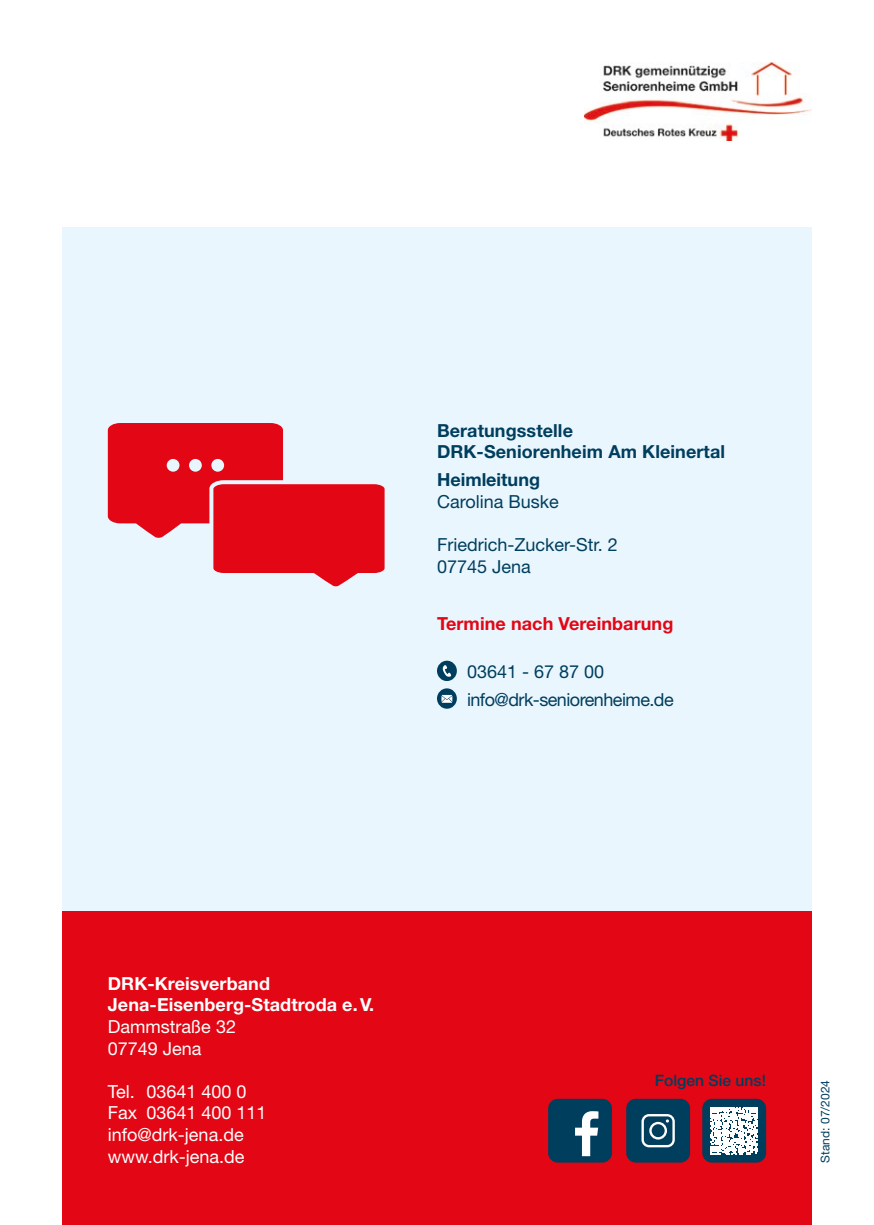
<style>
.page{position:relative;width:874px;height:1225px;background:#fff}
.page>*{position:absolute;margin:0;border:0;box-sizing:border-box;transform-origin:0 0}
.t1{font:18px/21.6px "Helvetica Neue";color:#fff}
.t2{font:700 18px/21.6px "Helvetica Neue";letter-spacing:.005em;color:#003e5e}
.t3{font:700 18px/21.6px "Helvetica Neue";letter-spacing:.005em;color:#fff}
.t4{font:18px/28px "Helvetica Neue LT Std";letter-spacing:-.03em;color:#003e5e}
.t5{font:18px/21.6px "Helvetica Neue LT Std";color:#003e5e}
.t6{font:700 18px "Helvetica Neue";letter-spacing:.005em;color:#e30614}
.t7{font:18px "Helvetica Neue";color:#003e5e}
.t8{font:500 15.6px "Helvetica Neue";color:#003e5e}
.t9{font:12px "Helvetica Neue";color:#003e5e}
</style>
<div class="page">
<div style="left:62px;top:227px;width:749px;height:715px;background:#eaf6fe"></div>
<div style="left:62px;top:912px;width:749px;height:313px;background:#e30614"></div>
<svg style="left:108px;top:423px;width:277px;height:164px"></svg>
<div style="left:167px;top:459px;width:12px;height:13px;background:#eaf6fe;border-radius:50%"></div>
<div style="left:189px;top:459px;width:13px;height:13px;background:#eaf6fe;border-radius:50%"></div>
<div style="left:211px;top:459px;width:13px;height:13px;background:#eaf6fe;border-radius:50%"></div>
<div style="left:548px;top:1098px;width:63px;height:64px;background:#003e5e;border-radius:10px"></div>
<svg style="left:575px;top:1111px;width:23px;height:45px"></svg>
<div style="left:626px;top:1098px;width:63px;height:64px;background:#003e5e;border-radius:10px"></div>
<svg style="left:641px;top:1114px;width:33px;height:33px"></svg>
<div style="left:702px;top:1098px;width:63px;height:64px;background:#003e5e;border-radius:10px"></div>
<svg style="left:710px;top:1107px;width:47px;height:47px"></svg>
<div style="left:437px;top:660px;width:19px;height:21px;background:#003e5e;border-radius:50%"></div>
<svg style="left:442px;top:665px;width:9px;height:12px"></svg>
<svg style="left:437px;top:688px;width:19px;height:20px"></svg>
<svg style="left:441px;top:695px;width:11px;height:8px"></svg>
<img style="left:584px;top:62px;width:227px;height:78px">
<p class="t2" style="left:437px;top:419px;width:289px">Beratungsstelle<br>DRK-Seniorenheim Am Kleinertal</p>
<p class="t2" style="left:437px;top:468px;width:104px">Heimleitung</p>
<p class="t7" style="left:437px;top:491px;width:123px">Carolina Buske</p>
<p class="t5" style="left:437px;top:533px;width:182px">Friedrich-Zucker-Str. 2<br>07745 Jena</p>
<p class="t6" style="left:437px;top:612px;width:238px">Termine nach Vereinbarung</p>
<p class="t4" style="left:467px;top:657px;width:208px">03641 - 67 87 00 info@drk-seniorenheime.de</p>
<p class="t3" style="left:108px;top:972px;width:268px">DRK-Kreisverband<br>Jena-Eisenberg-Stadtroda e.V.</p>
<p class="t1" style="left:108px;top:1015px;width:130px">Dammstraße 32<br>07749 Jena</p>
<p class="t1" style="left:108px;top:1080px;width:160px">Tel. 03641 400 0<br>Fax 03641 400 111 info@drk-jena.de www.drk-jena.de</p>
<p class="t8" style="left:654px;top:1071px;width:113px">Folgen Sie uns!</p>
<p class="t9" style="left:817px;top:1162px;width:84px;rotate:-90deg">Stand: 07/2024</p>
</div>
